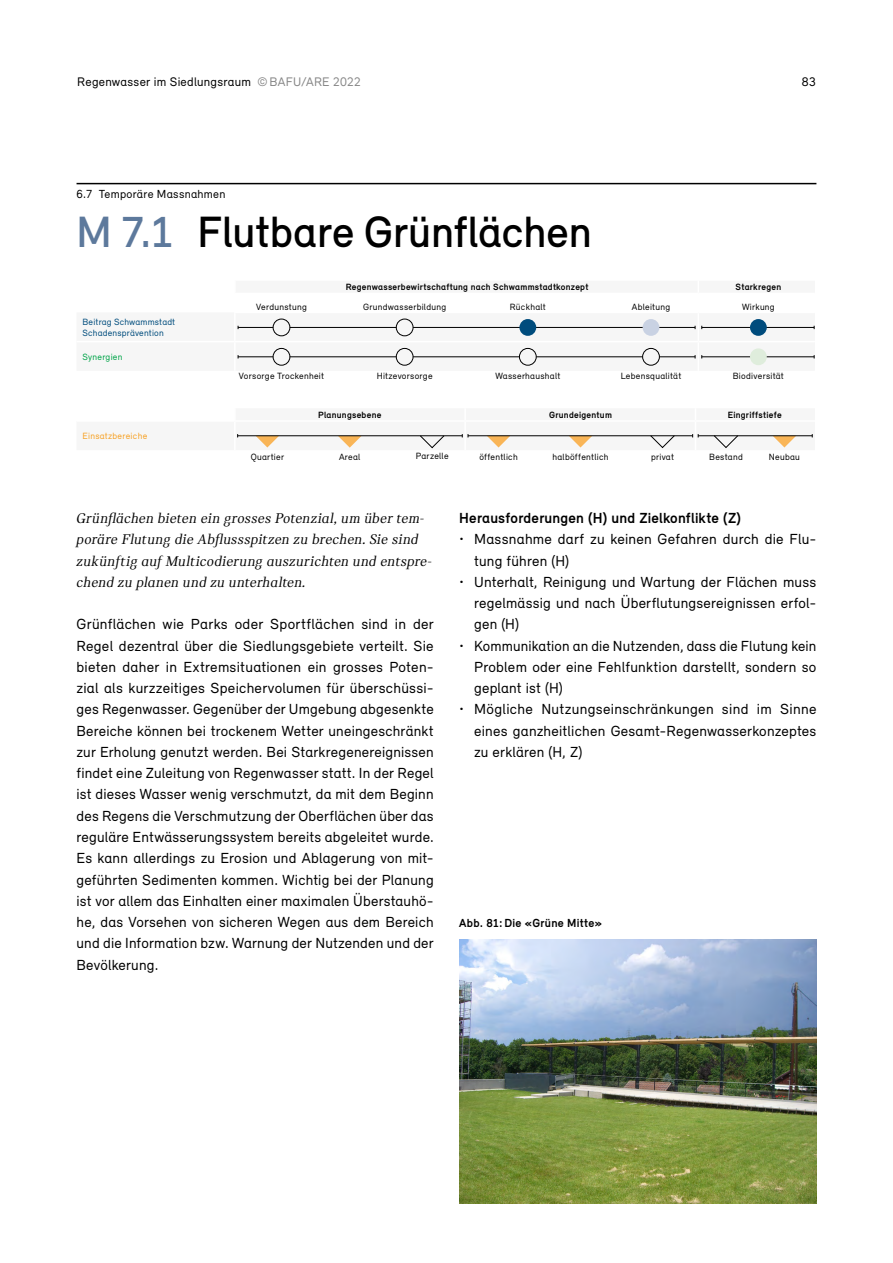
<style>
.page{position:relative;width:893px;height:1263px;background:#fff}
.page>*{position:absolute;margin:0;border:0;box-sizing:border-box;transform-origin:0 0}
._07_Kapiteltitel_Mas{font:500 45px "Relevant";color:#000}
._07_Grundtext{font:15px/21.3px "Relevant";letter-spacing:.015em;color:#000;text-align:justify}
._07_Grundtext_aufz{font:15px/21.3px "Relevant";letter-spacing:.015em;color:#000;text-align:justify}
._07_Lead{font:italic 15px/21.3px "Catalog";letter-spacing:.015em;color:#000}
._07_Grundtext_aufz_a{font:15px/21.3px "Relevant";letter-spacing:.015em;color:#000;text-align:justify}
._07_Untertitel{font:700 15px "Relevant";letter-spacing:.015em;color:#000}
.t1{font:12.75px "Relevant";letter-spacing:.02em;color:#000}
.t2{font:12px "Relevant";letter-spacing:.025em;color:#000}
._08_Legende_Titel{font:700 12px "Relevant";letter-spacing:.025em;color:#000}
.t3{font:9.3px "Relevant";letter-spacing:.03em;color:#000}
.t4{font:700 9.3px "Relevant";letter-spacing:.03em;color:#000}
.t5{font:9.3px/11.1px "Relevant";letter-spacing:.02em;color:#004c7d}
.t6{font:9.3px "Relevant";letter-spacing:.03em;color:#f6a124}
.t7{font:9.3px "Relevant";letter-spacing:.03em;color:#00a448}
.s1{color:#878787}
.s2{color:#5d799c}
</style>
<div class="page">
<hr style="left:77px;top:183px;width:739px;height:1px;background:#000">
<div style="left:237px;top:318px;width:578px;height:48px;background:#f6f6f6"></div>
<hr style="left:235px;top:341px;width:463px;height:1px;background:#fff">
<hr style="left:698px;top:341px;width:117px;height:1px;background:#fff">
<hr style="left:238px;top:356px;width:457px;height:1px;background:#000">
<hr style="left:238px;top:327px;width:457px;height:1px;background:#000">
<hr style="left:702px;top:356px;width:112px;height:1px;background:#000">
<hr style="left:702px;top:327px;width:112px;height:1px;background:#000">
<svg style="left:695px;top:318px;width:7px;height:48px"></svg>
<div style="left:273px;top:348px;width:17px;height:17px;background:#f6f6f6;border:1px solid #000;border-radius:50%"></div>
<div style="left:273px;top:319px;width:17px;height:17px;background:#f6f6f6;border:1px solid #000;border-radius:50%"></div>
<div style="left:396px;top:348px;width:17px;height:17px;background:#f6f6f6;border:1px solid #000;border-radius:50%"></div>
<div style="left:396px;top:319px;width:17px;height:17px;background:#f6f6f6;border:1px solid #000;border-radius:50%"></div>
<div style="left:519px;top:348px;width:17px;height:17px;background:#f6f6f6;border:1px solid #000;border-radius:50%"></div>
<div style="left:519px;top:319px;width:17px;height:17px;background:#004c7d;border-radius:50%"></div>
<div style="left:642px;top:348px;width:18px;height:17px;background:#f6f6f6;border:1px solid #000;border-radius:50%"></div>
<div style="left:643px;top:319px;width:16px;height:17px;background:#c9d2e3;border-radius:50%"></div>
<div style="left:750px;top:348px;width:17px;height:17px;background:#dfeddc;border-radius:50%"></div>
<div style="left:750px;top:319px;width:17px;height:17px;background:#004c7d;border-radius:50%"></div>
<svg style="left:237px;top:434px;width:576px;height:15px"></svg>
<img style="left:459px;top:940px;width:357px;height:263px">
<p class="t1" style="left:77px;top:74px;width:285px">Regenwasser im Siedlungsraum <span class="s1">©BAFU/ARE 2022</span></p>
<p class="t1" style="left:802px;top:74px;width:16px">83</p>
<p class="t2" style="left:77px;top:187px;width:150px">6.7 Temporäre Massnahmen</p>
<p class="_07_Kapiteltitel_Mas" style="left:77px;top:204px;width:517px"><span class="s2">M 7.1</span> Flutbare Grünflächen</p>
<p class="t4" style="left:346px;top:281px;width:244px">Regenwasserbewirtschaftung nach Schwammstadtkonzept</p>
<p class="t4" style="left:735px;top:281px;width:47px">Starkregen</p>
<p class="t5" style="left:83px;top:316px;width:94px">Beitrag Schwammstadt<br>Schadensprävention</p>
<p class="t7" style="left:83px;top:351px;width:41px">Synergien</p>
<p class="t6" style="left:83px;top:431px;width:66px">Einsatzbereiche</p>
<p class="t3" style="left:256px;top:301px;width:52px">Verdunstung</p>
<p class="t3" style="left:363px;top:301px;width:85px">Grundwasserbildung</p>
<p class="t3" style="left:510px;top:301px;width:37px">Rückhalt</p>
<p class="t3" style="left:632px;top:301px;width:40px">Ableitung</p>
<p class="t3" style="left:742px;top:301px;width:34px">Wirkung</p>
<p class="t3" style="left:239px;top:370px;width:87px">Vorsorge Trockenheit</p>
<p class="t3" style="left:377px;top:370px;width:57px">Hitzevorsorge</p>
<p class="t3" style="left:495px;top:370px;width:66px">Wasserhaushalt</p>
<p class="t3" style="left:621px;top:370px;width:62px">Lebensqualität</p>
<p class="t3" style="left:733px;top:370px;width:53px">Biodiversität</p>
<p class="t4" style="left:318px;top:409px;width:65px">Planungsebene</p>
<p class="t4" style="left:549px;top:409px;width:64px">Grundeigentum</p>
<p class="t4" style="left:728px;top:409px;width:55px">Eingriffstiefe</p>
<p class="t3" style="left:251px;top:451px;width:35px">Quartier</p>
<p class="t3" style="left:339px;top:451px;width:23px">Areal</p>
<p class="t3" style="left:416px;top:450px;width:34px">Parzelle</p>
<p class="t3" style="left:479px;top:451px;width:40px">öffentlich</p>
<p class="t3" style="left:552px;top:451px;width:58px">halböffentlich</p>
<p class="t3" style="left:651px;top:451px;width:24px">privat</p>
<p class="t3" style="left:709px;top:451px;width:35px">Bestand</p>
<p class="t3" style="left:769px;top:451px;width:33px">Neubau</p>
<p class="_07_Lead" style="left:77px;top:507px;width:357px">Grünflächen bieten ein grosses Potenzial, um über tem&shy;poräre Flutung die Abflussspitzen zu brechen. Sie sind zukünftig auf Multicodierung auszurichten und entspre&shy;chend zu planen und zu unterhalten.</p>
<p class="_07_Grundtext" style="left:77px;top:613px;width:359px">Grünflächen wie Parks oder Sportflächen sind in der Regel dezentral über die Siedlungsgebiete verteilt. Sie bieten daher in Extremsituationen ein grosses Poten&shy;zial als kurzzeitiges Speichervolumen für überschüssi&shy;ges Regenwasser. Gegenüber der Umgebung abgesenkte Bereiche können bei trockenem Wetter uneingeschränkt zur Erholung genutzt werden. Bei Starkregenereignissen findet eine Zuleitung von Regenwasser statt. In der Regel ist dieses Wasser wenig verschmutzt, da mit dem Beginn des Regens die Verschmutzung der Oberflächen über das reguläre Entwässerungssystem bereits abgeleitet wurde.<br>Es kann allerdings zu Erosion und Ablagerung von mit&shy;geführten Sedimenten kommen. Wichtig bei der Planung ist vor allem das Einhalten einer maximalen Überstauhö&shy;he, das Vorsehen von sicheren Wegen aus dem Bereich und die Information bzw. Warnung der Nutzenden und der Bevölkerung.</p>
<h3 class="_07_Untertitel" style="left:459px;top:509px;width:283px">Herausforderungen (H) und Zielkonflikte (Z)</h3>
<p class="_07_Grundtext_aufz" style="left:474px;top:528px;width:344px;text-indent:-15px">• Massnahme darf zu keinen Gefahren durch die Flu&shy;tung führen (H)</p>
<p class="_07_Grundtext_aufz" style="left:474px;top:571px;width:344px;text-indent:-15px">• Unterhalt, Reinigung und Wartung der Flächen muss regelmässig und nach Überflutungsereignissen erfol&shy;gen (H)</p>
<p class="_07_Grundtext_aufz" style="left:474px;top:635px;width:344px;text-indent:-15px">• Kommunikation an die Nutzenden, dass die Flutung kein Problem oder eine Fehlfunktion darstellt, sondern so geplant ist (H)</p>
<p class="_07_Grundtext_aufz_a" style="left:474px;top:698px;width:344px;text-indent:-15px">• Mögliche Nutzungseinschränkungen sind im Sinne eines ganzheitlichen Gesamt-Regenwasserkonzeptes zu erklären (H, Z)</p>
<p class="_08_Legende_Titel" style="left:459px;top:916px;width:144px">Abb. 81:Die «Grüne Mitte»</p>
</div>
